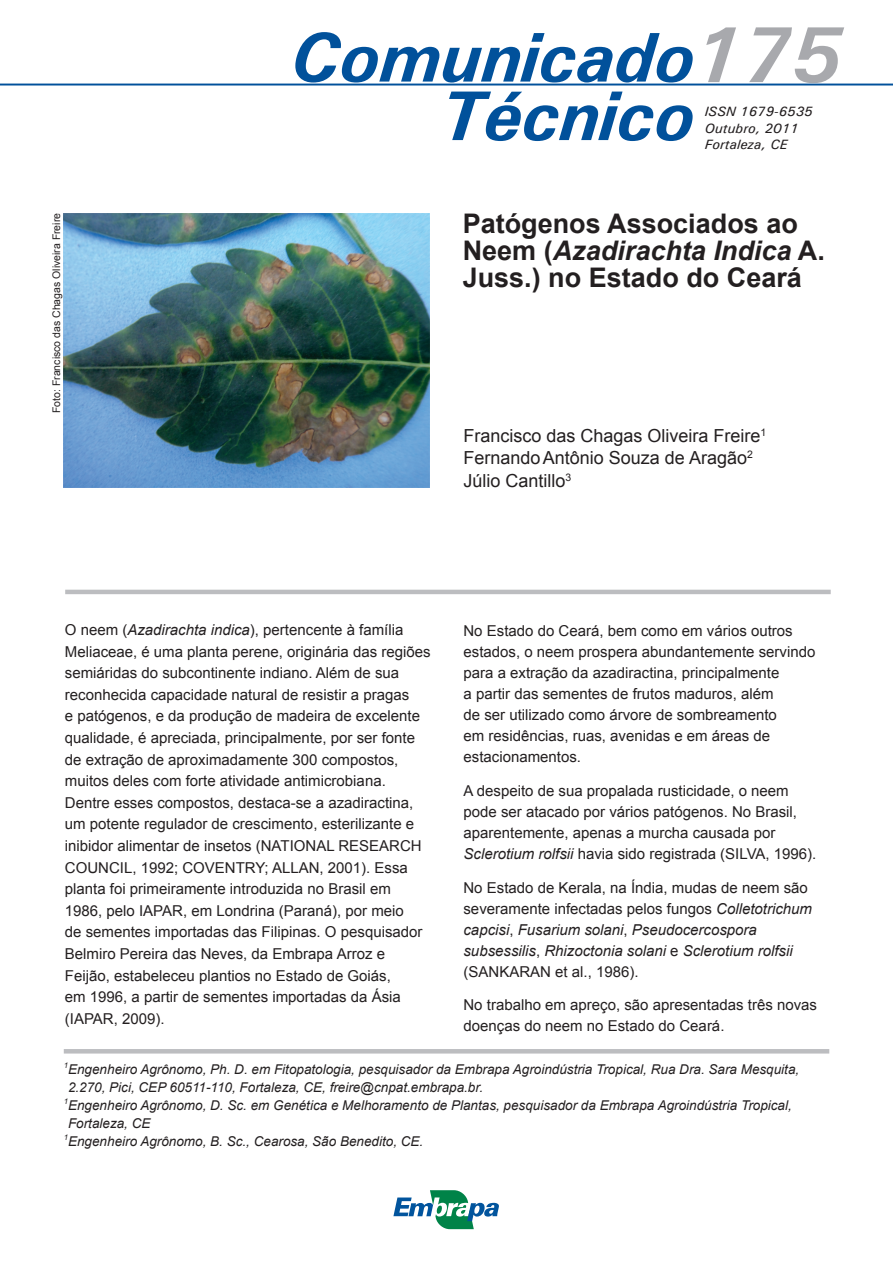
<style>
.page{position:relative;width:893px;height:1263px;background:#fff}
.page>*{position:absolute;margin:0;border:0;box-sizing:border-box;transform-origin:0 0}
.t1{font:italic 700 79.5px "Univers";color:#a8a9ad}
.t2{font:italic 700 70.5px "Univers";color:#01519b}
.Título_principal__se{font:700 27px/27px "Arial";color:#231f20}
.autores{font:18px "Arial";color:#231f20}
.Corpo_de_texto_1{font:15px/21.6px "Arial";color:#231f20}
.titularidade_autores{font:italic 13.5px/18px "Arial";color:#231f20}
.t3{font:italic 13.5px "Univers";color:#231f20}
.Crédito_foto{font:10.5px "Arial";color:#231f20}
.s1{font-style:italic}
</style>
<div class="page">
<hr style="left:65px;top:590px;width:766px;height:4px;background:#bcbdc0">
<hr style="left:64px;top:1049px;width:765px;height:4px;background:#bcbdc0">
<hr style="left:0;top:84px;width:893px;height:2px;background:#01519b">
<svg style="left:393px;top:1190px;width:106px;height:39px"></svg>
<img style="left:64px;top:213px;width:365px;height:275px">
<p class="Crédito_foto" style="left:50px;top:413px;width:202px;rotate:-90deg">Foto: Francisco das Chagas Oliveira Freire</p>
<p class="t2" style="left:290px;top:13px;width:406px">Comunicado</p>
<p class="t1" style="left:691px;top:4px;width:151px">175</p>
<p class="t2" style="left:440px;top:71px;width:256px">Técnico</p>
<p class="t3" style="left:705px;top:103px;width:109px">ISSN 1679-6535</p>
<p class="t3" style="left:705px;top:120px;width:95px">Outubro, 2011</p>
<p class="t3" style="left:705px;top:136px;width:84px">Fortaleza, CE</p>
<p class="Título_principal__se" style="left:463px;top:211px;width:364px">Patógenos Associados ao<br>Neem (<span class="s1">Azadirachta Indica</span> A.<br>Juss.) no Estado do Ceará</p>
<p class="autores" style="left:463px;top:424px;width:304px">Francisco das Chagas Oliveira Freire<sup>1</sup></p>
<p class="autores" style="left:463px;top:446px;width:291px">FernandoAntônio Souza de Aragão<sup>2</sup></p>
<p class="autores" style="left:463px;top:469px;width:109px">Júlio Cantillo<sup>3</sup></p>
<p class="Corpo_de_texto_1" style="left:65px;top:619px;width:367px">O neem (<span class="s1">Azadirachta indica</span>), pertencente à família Meliaceae, é uma planta perene, originária das regiões semiáridas do subcontinente indiano. Além de sua reconhecida capacidade natural de resistir a pragas<br>e patógenos, e da produção de madeira de excelente qualidade, é apreciada, principalmente, por ser fonte de extração de aproximadamente 300 compostos, muitos deles com forte atividade antimicrobiana.<br>Dentre esses compostos, destaca-se a azadiractina, um potente regulador de crescimento, esterilizante e inibidor alimentar de insetos (NATIONAL RESEARCH COUNCIL, 1992; COVENTRY; ALLAN, 2001). Essa planta foi primeiramente introduzida no Brasil em 1986, pelo IAPAR, em Londrina (Paraná), por meio<br>de sementes importadas das Filipinas. O pesquisador Belmiro Pereira das Neves, da Embrapa Arroz e Feijão, estabeleceu plantios no Estado de Goiás,<br>em 1996, a partir de sementes importadas da Ásia (IAPAR, 2009).</p>
<p class="Corpo_de_texto_1" style="left:463px;top:620px;width:353px;line-height:21px">No Estado do Ceará, bem como em vários outros estados, o neem prospera abundantemente servindo para a extração da azadiractina, principalmente<br>a partir das sementes de frutos maduros, além<br>de ser utilizado como árvore de sombreamento<br>em residências, ruas, avenidas e em áreas de estacionamentos.</p>
<p class="Corpo_de_texto_1" style="left:463px;top:780px;width:354px;line-height:21px">A despeito de sua propalada rusticidade, o neem pode ser atacado por vários patógenos. No Brasil, aparentemente, apenas a murcha causada por <span class="s1">Sclerotium rolfsii</span> havia sido registrada (SILVA, 1996).</p>
<p class="Corpo_de_texto_1" style="left:463px;top:877px;width:350px;line-height:21px">No Estado de Kerala, na Índia, mudas de neem são severamente infectadas pelos fungos <span class="s1">Colletotrichum capcisi</span>, <span class="s1">Fusarium solani</span>, <span class="s1">Pseudocercospora subsessilis</span>, <span class="s1">Rhizoctonia solani</span> e <span class="s1">Sclerotium rolfsii </span>(SANKARAN et al., 1986).</p>
<p class="Corpo_de_texto_1" style="left:463px;top:995px;width:355px;line-height:21px">No trabalho em apreço, são apresentadas três novas doenças do neem no Estado do Ceará.</p>
<p class="titularidade_autores" style="left:68px;top:1061px;width:733px;text-indent:-4px"><sup>1</sup>Engenheiro Agrônomo, Ph. D. em Fitopatologia, pesquisador da Embrapa Agroindústria Tropical, Rua Dra. Sara Mesquita,<br>2.270, Pici, CEP 60511-110, Fortaleza, CE, freire@cnpat.embrapa.br.</p>
<p class="titularidade_autores" style="left:68px;top:1097px;width:725px;text-indent:-4px"><sup>1</sup>Engenheiro Agrônomo, D. Sc. em Genética e Melhoramento de Plantas, pesquisador da Embrapa Agroindústria Tropical,<br>Fortaleza, CE</p>
<p class="titularidade_autores" style="left:64px;top:1133px;width:361px"><sup>1</sup>Engenheiro Agrônomo, B. Sc., Cearosa, São Benedito, CE.</p>
</div>
